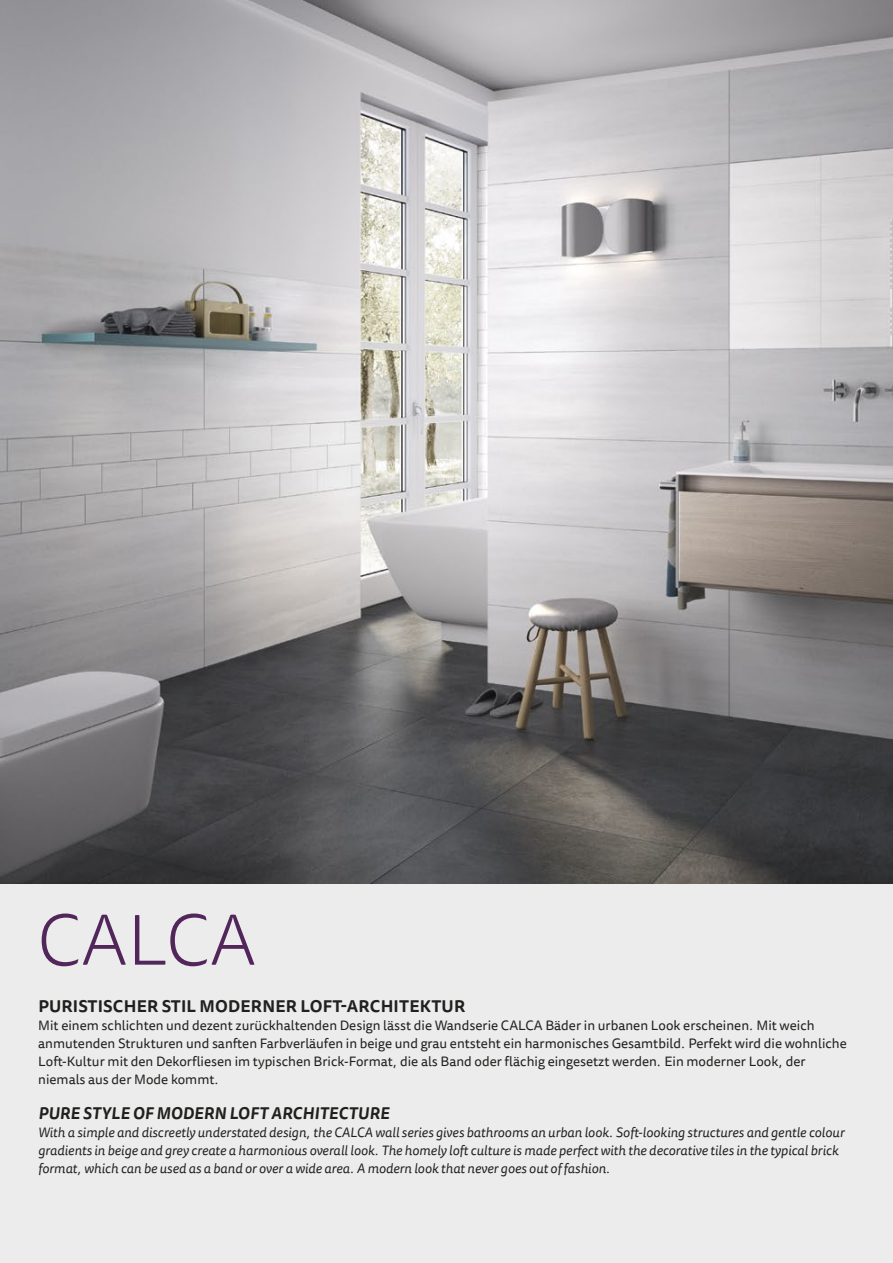
<style>
.page{position:relative;width:893px;height:1263px;background:#fff}
.page>*{position:absolute;margin:0;border:0;box-sizing:border-box;transform-origin:0 0}
.t1{font:300 72px "Tisa Sans Pro";color:#52255b}
.linksbuendig_Zabstan{font:700 16.5px "Tisa Sans Pro";letter-spacing:.01em;color:#20201e}
.linksbuendig_Zabstan-2{font:italic 700 16.5px "Tisa Sans Pro";letter-spacing:.01em;color:#20201e}
.linksbuendig_Zabstan-3{font:13.5px/18px "Tisa Sans Pro";color:#20201e}
.linksbuendig_Zabstan-4{font:italic 13.5px/18px "Tisa Sans Pro";color:#20201e}
</style>
<div class="page">
<div style="left:0;top:880px;width:893px;height:383px;background:#ececec"></div>
<img style="left:0;top:0;width:893px;height:883px">
<p class="t1" style="left:37px;top:893px;width:220px">CALCA</p>
<p class="linksbuendig_Zabstan" style="left:38px;top:994px;width:428px">PURISTISCHER STIL MODERNER LOFT-ARCHITEKTUR</p>
<p class="linksbuendig_Zabstan-3" style="left:38px;top:1017px;width:810px">Mit einem schlichten und dezent zurückhaltenden Design lässt die Wandserie CALCA Bäder in urbanen Look erscheinen. Mit weich anmutenden Strukturen und sanften Farbverläufen in beige und grau entsteht ein harmonisches Gesamtbild. Perfekt wird die wohnliche Loft-Kultur mit den Dekorfliesen im typischen Brick-Format, die als Band oder flächig eingesetzt werden. Ein moderner Look, der niemals aus der Mode kommt.</p>
<p class="linksbuendig_Zabstan-2" style="left:38px;top:1101px;width:353px">PURE STYLE OF MODERN LOFT ARCHITECTURE</p>
<p class="linksbuendig_Zabstan-4" style="left:38px;top:1123px;width:808px">With a simple and discreetly understated design, the CALCA wall series gives bathrooms an urban look. Soft-looking structures and gentle colour gradients in beige and grey create a harmonious overall look. The homely loft culture is made perfect with the decorative tiles in the typical brick format, which can be used as a band or over a wide area. A modern look that never goes out of fashion.</p>
</div>
